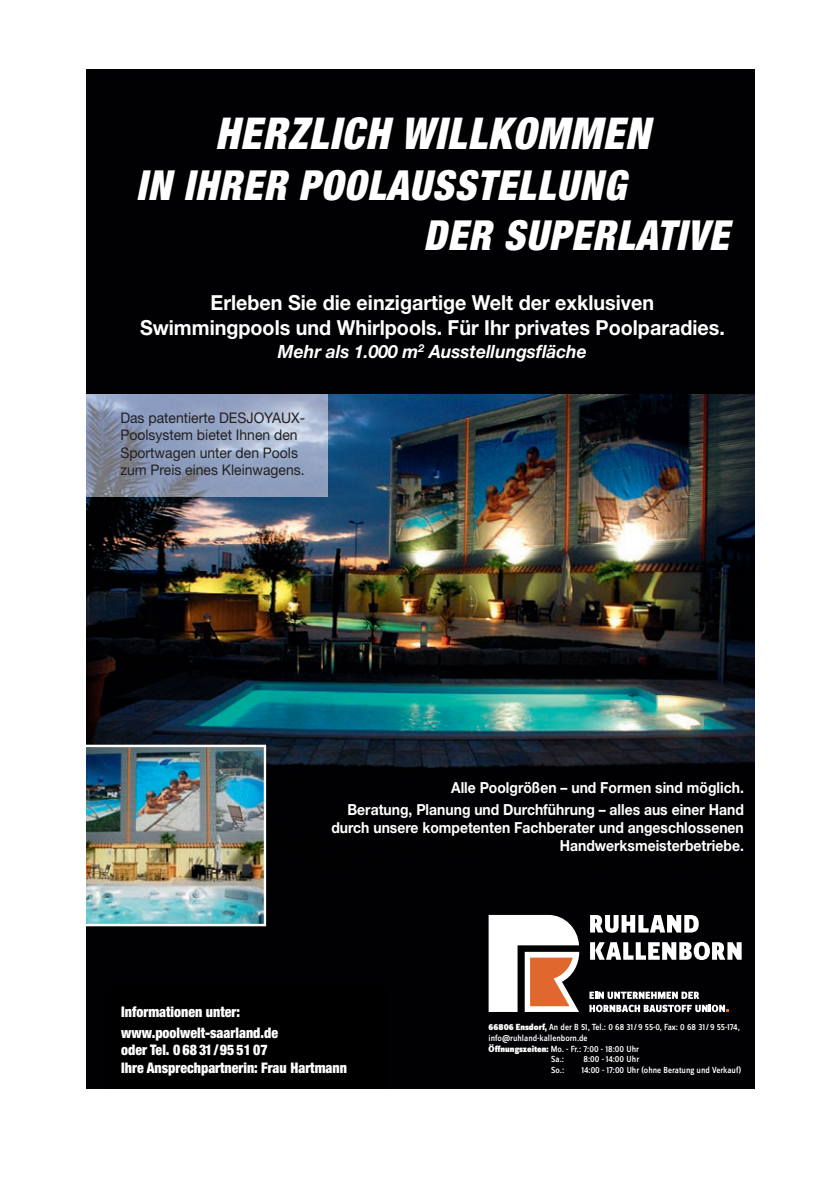
<style>
.page{position:relative;width:840px;height:1191px;background:#fff}
.page>*{position:absolute;margin:0;border:0;box-sizing:border-box;transform-origin:0 0}
.t1{font:italic 900 condensed 44px "Helvetica Neue";letter-spacing:.03em;color:#fff;scale:.95 1}
.t2{font:italic 900 condensed 41.4px/49.8px "Helvetica Neue";letter-spacing:.03em;color:#fff;scale:.95 1}
.t3{font:700 20.8px/24.8px "Helvetica Neue";color:#fff;text-align:center;scale:.95 1}
.t4{font:italic 700 18.2px "Helvetica Neue";color:#fff;scale:.95 1}
.t5{font:700 15.2px/21.8px "Helvetica Neue";color:#fff;text-align:right;scale:.91 1}
.t6{font:900 condensed 14.6px/21px "Helvetica Neue";color:#fff;scale:.95 1}
.t7{font:14.6px/17.6px "Helvetica Neue";color:#231f20;scale:.95 1}
.t8{font:9.2px "Zine Sans Dis Medium Roman+DFDKSI";color:#fff;scale:.95 1}
.s1{font-family:"Zine Sans Dis Black Roman+DQWZTU"}
</style>
<div class="page">
<div style="left:87px;top:69px;width:667px;height:1020px;background:#010103"></div>
<svg style="left:589px;top:991px;width:139px;height:21px"></svg>
<svg style="left:488px;top:915px;width:91px;height:97px;background:#ceb7ad"></svg>
<svg style="left:590px;top:915px;width:108px;height:17px"></svg>
<svg style="left:590px;top:942px;width:151px;height:18px"></svg>
<img style="left:87px;top:395px;width:667px;height:474px">
<img style="left:87px;top:395px;width:240px;height:101px">
<img style="left:87px;top:744px;width:179px;height:182px">
<h1 class="t1" style="left:215px;top:117px;width:459px">HERZLICH WILLKOMMEN</h1>
<h2 class="t2" style="left:423px;top:164px;width:322px;text-indent:-287px">IN IHRER POOLAUSSTELLUNG<br>DER SUPERLATIVE</h2>
<h3 class="t3" style="left:140px;top:292px;width:616px">Erleben Sie die einzigartige Welt der exklusiven<br>Swimmingpools und Whirlpools. Für Ihr privates Poolparadies.</h3>
<h3 class="t4" style="left:278px;top:345px;width:326px">Mehr als 1.000 m<sup>2</sup> Ausstellungsfläche</h3>
<h3 class="t7" style="left:120px;top:410px;width:196px">Das patentierte DESJOYAUX-<br>Poolsystem bietet Ihnen den<br>Sportwagen unter den Pools zum Preis eines Kleinwagens.</h3>
<h3 class="t5" style="left:347px;top:778px;width:437px">Alle Poolgrößen – und Formen sind möglich.<br>Beratung, Planung und Durchführung – alles aus einer Hand</h3>
<h3 class="t5" style="left:331px;top:819px;width:454px;line-height:18.4px">durch unsere kompetenten Fachberater und angeschlossenen<br>Handwerksmeisterbetriebe.</h3>
<h3 class="t6" style="left:121px;top:1002px;width:166px">Informationen unter: www.poolwelt-saarland.de</h3>
<h3 class="t6" style="left:121px;top:1042px;width:239px;line-height:17.6px">oder Tel. 0 68 31/95 51 07<br>Ihre Ansprechpartnerin: Frau Hartmann</h3>
<p class="t8" style="left:488px;top:1024px;width:266px"><span class="s1">66806 Ensdorf,</span> An der B 51, Tel.: 0 68 31 / 9 55-0, Fax: 0 68 31 / 9 55-174,</p>
<p class="t8" style="left:488px;top:1035px;width:106px">info@ruhland-kallenborn.de</p>
<p class="t8" style="left:488px;top:1045px;width:160px"><span class="s1">Öffnungszeiten:</span> Mo. - Fr.: 7:00 - 18:00 Uhr</p>
<p class="t8" style="left:551px;top:1056px;width:15px">Sa.:</p>
<p class="t8" style="left:583px;top:1056px;width:60px">8:00 - 14:00 Uhr</p>
<p class="t8" style="left:551px;top:1066px;width:15px">So.:</p>
<p class="t8" style="left:581px;top:1066px;width:169px">14:00 - 17:00 Uhr (ohne Beratung und Verkauf)</p>
</div>
